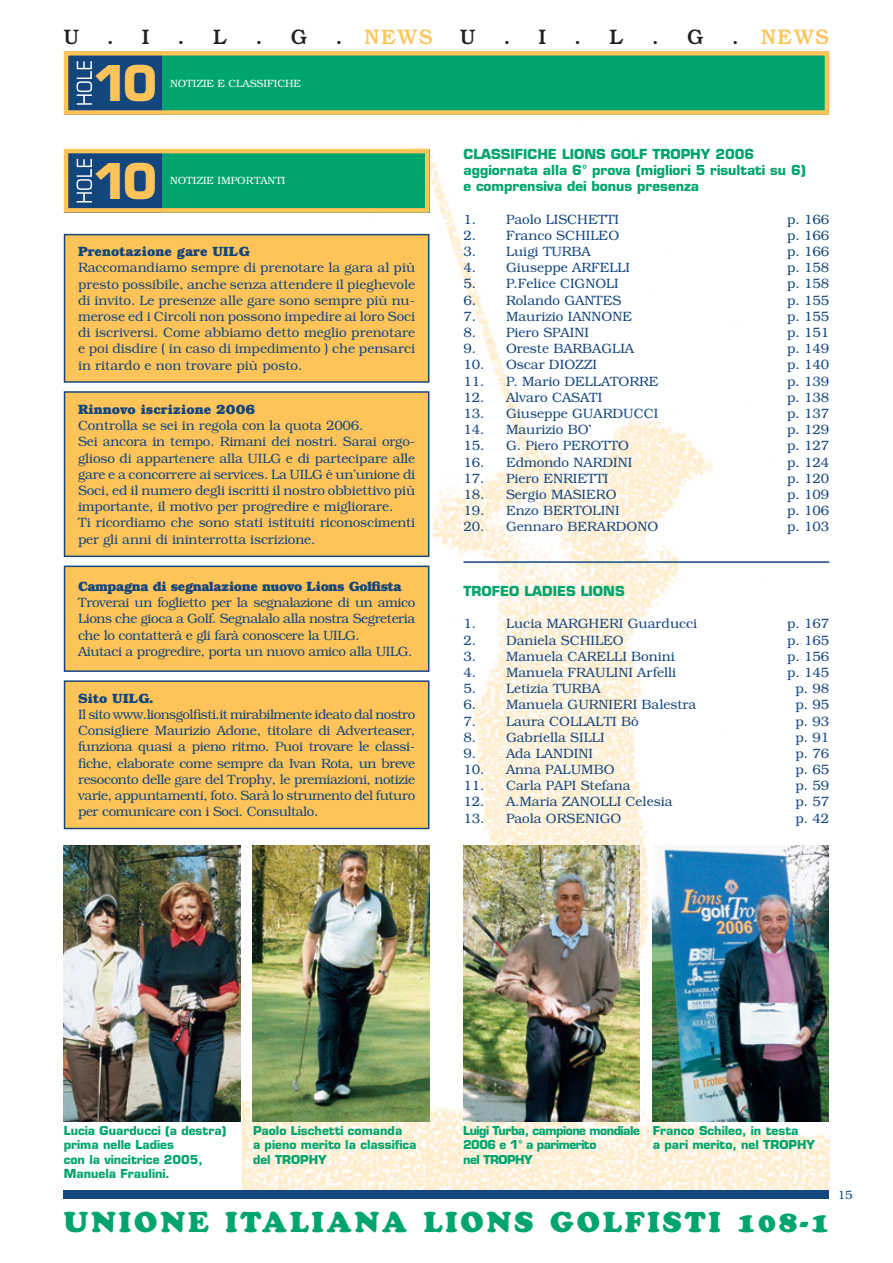
<style>
.page{position:relative;width:893px;height:1263px;background:#fff}
.page>*{position:absolute;margin:0;border:0;box-sizing:border-box;transform-origin:0 0}
.t1{font:700 48px "Eurostile LT Std";color:#fec459}
.t2{font:28.5px "Cooper Black Std";letter-spacing:.1em;color:#00a46f}
.t3{font:500 21px "Bookman Std";color:#231f20}
.t4{font:500 21px "Bookman Std";letter-spacing:.065em;color:#fec459}
.t5{font:300 13.5px/16.2px "Bookman Std";color:#14467e;text-align:justify}
.t6{font:300 13.5px/16.2px "Bookman Std";letter-spacing:-.03em;color:#14467e}
.t7{font:700 13.5px/16.2px "Eurostile LT Std";color:#00a46f}
.t8{font:700 13.5px "Bookman Std";color:#14467e}
.t9{font:700 13.5px "Bookman Std";letter-spacing:-.03em;color:#14467e}
.t10{font:700 12px/14.4px "Eurostile LT Std";color:#00a46f}
.t11{font:700 12px/14.4px "Eurostile LT Std";letter-spacing:-.04em;color:#00a46f}
.t12{font:300 12px "Bookman Std";color:#14467e}
.t13{font:300 10.5px "Bookman Std";color:#fff}
.s1{color:#231f20}
</style>
<div class="page">
<img style="left:242px;top:146px;width:587px;height:1045px">
<div style="left:64px;top:1191px;width:765px;height:8px;background:#14467e"></div>
<div style="left:162px;top:51px;width:667px;height:64px;background:#00a46f"></div>
<div style="left:64px;top:51px;width:98px;height:64px;background:#14467e"></div>
<div style="left:64px;top:51px;width:765px;height:64px;border:4px solid #fec459"></div>
<svg style="left:77px;top:61px;width:15px;height:44px"></svg>
<img style="left:64px;top:845px;width:176px;height:276px">
<div style="left:162px;top:149px;width:267px;height:64px;background:#00a46f"></div>
<div style="left:64px;top:149px;width:98px;height:64px;background:#14467e"></div>
<div style="left:64px;top:149px;width:365px;height:64px;border:4px solid #fec459"></div>
<svg style="left:77px;top:159px;width:15px;height:43px"></svg>
<img style="left:253px;top:845px;width:176px;height:276px">
<img style="left:463px;top:845px;width:177px;height:276px">
<img style="left:652px;top:845px;width:177px;height:276px">
<div style="left:65px;top:681px;width:364px;height:147px;background:#fec459"></div>
<div style="left:64px;top:680px;width:365px;height:149px;border:2px solid #14467e"></div>
<div style="left:65px;top:566px;width:364px;height:105px;background:#fec459"></div>
<div style="left:64px;top:566px;width:365px;height:106px;border:2px solid #14467e"></div>
<svg style="left:63px;top:232px;width:767px;height:332px"></svg>
<h3 class="t3" style="left:64px;top:30px;width:17px">U</h3>
<h3 class="t3" style="left:107px;top:30px;width:8px">.</h3>
<h3 class="t3" style="left:142px;top:30px;width:9px">I</h3>
<h3 class="t3" style="left:178px;top:30px;width:8px">.</h3>
<h3 class="t3" style="left:213px;top:30px;width:16px">L</h3>
<h3 class="t3" style="left:256px;top:30px;width:8px">.</h3>
<h3 class="t3" style="left:291px;top:30px;width:18px">G</h3>
<h3 class="t4" style="left:336px;top:30px;width:98px"><span class="s1">.</span> NEWS</h3>
<h3 class="t3" style="left:460px;top:30px;width:17px">U</h3>
<h3 class="t3" style="left:504px;top:30px;width:8px">.</h3>
<h3 class="t3" style="left:539px;top:30px;width:9px">I</h3>
<h3 class="t3" style="left:574px;top:30px;width:8px">.</h3>
<h3 class="t3" style="left:609px;top:30px;width:16px">L</h3>
<h3 class="t3" style="left:652px;top:30px;width:8px">.</h3>
<h3 class="t3" style="left:687px;top:30px;width:18px">G</h3>
<h3 class="t4" style="left:732px;top:30px;width:98px"><span class="s1">.</span> NEWS</h3>
<h1 class="t1" style="left:93px;top:65px;width:66px">10</h1>
<p class="t13" style="left:170px;top:79px;width:133px">NOTIZIE E CLASSIFICHE</p>
<h1 class="t1" style="left:93px;top:163px;width:66px">10</h1>
<p class="t13" style="left:170px;top:177px;width:117px">NOTIZIE IMPORTANTI</p>
<p class="t8" style="left:78px;top:247px;width:173px">Prenotazione gare UILG</p>
<p class="t5" style="left:78px;top:261px;width:339px">Raccomandiamo sempre di prenotare la gara al più presto possibile, anche senza attendere il pieghevole di invito. Le presenze alle gare sono sempre più nu&shy;merose ed i Circoli non possono impedire ai loro Soci di iscriversi. Come abbiamo detto meglio prenotare e poi disdire ( in caso di impedimento ) che pensarci in ritardo e non trovare più posto.</p>
<p class="t8" style="left:78px;top:405px;width:179px">Rinnovo iscrizione 2006</p>
<p class="t5" style="left:78px;top:419px;width:339px;text-align:left">Controlla se sei in regola con la quota 2006.<br>Sei ancora in tempo. Rimani dei nostri. Sarai orgo&shy;glioso di appartenere alla UILG e di partecipare alle gare e a concorrere ai services. La UILG è un’unione di Soci, ed il numero degli iscritti il nostro obbiettivo più importante, il motivo per progredire e migliorare.<br>Ti ricordiamo che sono stati istituiti riconoscimenti per gli anni di ininterrotta iscrizione.</p>
<p class="t9" style="left:78px;top:582px;width:325px">Campagna di segnalazione nuovo Lions Golfista</p>
<p class="t6" style="left:78px;top:596px;width:339px">Troverai un foglietto per la segnalazione di un amico Lions che gioca a Golf. Segnalalo alla nostra Segreteria che lo contatterà e gli farà conoscere la UILG.<br>Aiutaci a progredire, porta un nuovo amico alla UILG.</p>
<p class="t8" style="left:78px;top:693px;width:77px">Sito UILG.</p>
<p class="t5" style="left:78px;top:708px;width:339px">Il sito www.lionsgolfisti.it mirabilmente ideato dal nostro Consigliere Maurizio Adone, titolare di Adverteaser, funziona quasi a pieno ritmo. Puoi trovare le classi&shy;fiche, elaborate come sempre da Ivan Rota, un breve resoconto delle gare del Trophy, le premiazioni, notizie varie, appuntamenti, foto. Sarà lo strumento del futuro per comunicare con i Soci. Consultalo.</p>
<p class="t7" style="left:463px;top:147px;width:344px">CLASSIFICHE LIONS GOLF TROPHY 2006 aggiornata alla 6° prova (migliori 5 risultati su 6) e comprensiva dei bonus presenza</p>
<p class="t5" style="left:463px;top:212px;width:157px">1. Paolo LISCHETTI</p>
<p class="t5" style="left:787px;top:212px;width:44px">p. 166</p>
<p class="t5" style="left:463px;top:229px;width:157px">2. Franco SCHILEO</p>
<p class="t5" style="left:787px;top:229px;width:44px">p. 166</p>
<p class="t5" style="left:463px;top:245px;width:129px">3. Luigi TURBA</p>
<p class="t5" style="left:787px;top:245px;width:44px">p. 166</p>
<p class="t5" style="left:463px;top:261px;width:168px">4. Giuseppe ARFELLI</p>
<p class="t5" style="left:787px;top:261px;width:44px">p. 158</p>
<p class="t5" style="left:463px;top:277px;width:157px">5. P.Felice CIGNOLI</p>
<p class="t5" style="left:787px;top:277px;width:44px">p. 158</p>
<p class="t5" style="left:463px;top:293px;width:159px">6. Rolando GANTES</p>
<p class="t5" style="left:787px;top:293px;width:44px">p. 155</p>
<p class="t5" style="left:463px;top:309px;width:170px">7. Maurizio IANNONE</p>
<p class="t5" style="left:787px;top:309px;width:44px">p. 155</p>
<p class="t5" style="left:463px;top:326px;width:127px">8. Piero SPAINI</p>
<p class="t5" style="left:787px;top:326px;width:44px">p. 151</p>
<p class="t5" style="left:463px;top:342px;width:172px">9. Oreste BARBAGLIA</p>
<p class="t5" style="left:787px;top:342px;width:44px">p. 149</p>
<p class="t5" style="left:463px;top:358px;width:135px">10. Oscar DIOZZI</p>
<p class="t5" style="left:787px;top:358px;width:44px">p. 140</p>
<p class="t5" style="left:463px;top:374px;width:197px">11. P. Mario DELLATORRE</p>
<p class="t5" style="left:787px;top:374px;width:44px">p. 139</p>
<p class="t5" style="left:463px;top:390px;width:140px">12. Alvaro CASATI</p>
<p class="t5" style="left:787px;top:390px;width:44px">p. 138</p>
<p class="t5" style="left:463px;top:407px;width:196px">13. Giuseppe GUARDUCCI</p>
<p class="t5" style="left:787px;top:407px;width:44px">p. 137</p>
<p class="t5" style="left:463px;top:423px;width:130px">14. Maurizio BO’</p>
<p class="t5" style="left:787px;top:423px;width:44px">p. 129</p>
<p class="t5" style="left:463px;top:439px;width:167px">15. G. Piero PEROTTO</p>
<p class="t5" style="left:787px;top:439px;width:44px">p. 127</p>
<p class="t5" style="left:463px;top:455px;width:170px">16. Edmondo NARDINI</p>
<p class="t5" style="left:787px;top:455px;width:44px">p. 124</p>
<p class="t5" style="left:463px;top:471px;width:146px">17. Piero ENRIETTI</p>
<p class="t5" style="left:787px;top:471px;width:44px">p. 120</p>
<p class="t5" style="left:463px;top:487px;width:154px">18. Sergio MASIERO</p>
<p class="t5" style="left:787px;top:487px;width:44px">p. 109</p>
<p class="t5" style="left:463px;top:504px;width:158px">19. Enzo BERTOLINI</p>
<p class="t5" style="left:787px;top:504px;width:44px">p. 106</p>
<p class="t5" style="left:463px;top:520px;width:196px">20. Gennaro BERARDONO</p>
<p class="t5" style="left:787px;top:520px;width:44px">p. 103</p>
<p class="t7" style="left:463px;top:584px;width:163px">TROFEO LADIES LIONS</p>
<p class="t5" style="left:463px;top:617px;width:235px">1. Lucia MARGHERI Guarducci</p>
<p class="t5" style="left:787px;top:617px;width:44px">p. 167</p>
<p class="t5" style="left:463px;top:633px;width:162px">2. Daniela SCHILEO</p>
<p class="t5" style="left:787px;top:633px;width:44px">p. 165</p>
<p class="t5" style="left:463px;top:649px;width:213px">3. Manuela CARELLI Bonini</p>
<p class="t5" style="left:787px;top:649px;width:44px">p. 156</p>
<p class="t5" style="left:463px;top:666px;width:214px">4. Manuela FRAULINI Arfelli</p>
<p class="t5" style="left:787px;top:666px;width:44px">p. 145</p>
<p class="t5" style="left:463px;top:682px;width:139px">5. Letizia TURBA</p>
<p class="t5" style="left:795px;top:682px;width:35px">p. 98</p>
<p class="t5" style="left:463px;top:698px;width:234px">6. Manuela GURNIERI Balestra</p>
<p class="t5" style="left:795px;top:698px;width:35px">p. 95</p>
<p class="t5" style="left:463px;top:714px;width:177px">7. Laura COLLALTI Bò</p>
<p class="t5" style="left:795px;top:714px;width:35px">p. 93</p>
<p class="t5" style="left:463px;top:730px;width:143px">8. Gabriella SILLI</p>
<p class="t5" style="left:795px;top:730px;width:35px">p. 91</p>
<p class="t5" style="left:463px;top:746px;width:131px">9. Ada LANDINI</p>
<p class="t5" style="left:795px;top:746px;width:35px">p. 76</p>
<p class="t5" style="left:463px;top:763px;width:152px">10. Anna PALUMBO</p>
<p class="t5" style="left:795px;top:763px;width:35px">p. 65</p>
<p class="t5" style="left:463px;top:779px;width:169px">11. Carla PAPI Stefana</p>
<p class="t5" style="left:795px;top:779px;width:35px">p. 59</p>
<p class="t5" style="left:463px;top:795px;width:211px">12. A.Maria ZANOLLI Celesia</p>
<p class="t5" style="left:795px;top:795px;width:35px">p. 57</p>
<p class="t5" style="left:463px;top:811px;width:159px">13. Paola ORSENIGO</p>
<p class="t5" style="left:795px;top:811px;width:35px">p. 42</p>
<p class="t10" style="left:64px;top:1124px;width:164px">Lucia Guarducci (a destra) prima nelle Ladies<br>con la vincitrice 2005,<br>Manuela Fraulini.</p>
<p class="t10" style="left:253px;top:1124px;width:165px">Paolo Lischetti comanda<br>a pieno merito la classifica del TROPHY</p>
<p class="t11" style="left:463px;top:1124px;width:178px">Luigi Turba, campione mondiale<br>2006 e 1° a parimerito<br>nel TROPHY</p>
<p class="t10" style="left:653px;top:1124px;width:164px">Franco Schileo, in testa<br>a pari merito, nel TROPHY</p>
<h2 class="t2" style="left:64px;top:1211px;width:767px">UNIONE ITALIANA LIONS GOLFISTI 108-1</h2>
<p class="t12" style="left:838px;top:1190px;width:16px">15</p>
</div>
